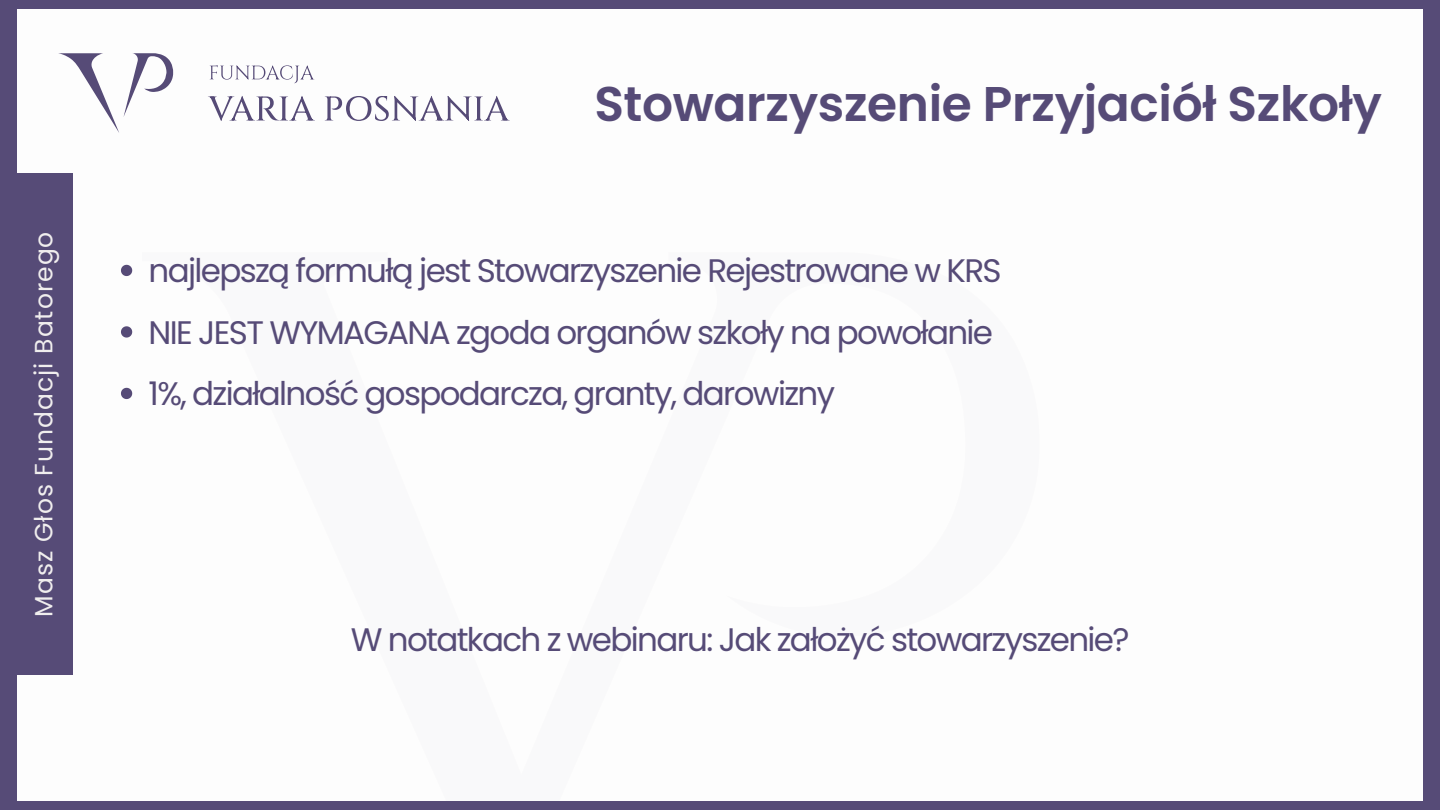
<style>
.page{position:relative;width:1440px;height:810px;background:#564b77}
.page>*{position:absolute;margin:0;border:0;box-sizing:border-box;transform-origin:0 0}
.t1{font:600 48.7px "Poppins";letter-spacing:-.005em;color:#564b77}
.t2{font:32.6px "Poppins";letter-spacing:-.05em;color:#564b77}
.t3{font:25px "Poppins";letter-spacing:.04em;color:#f0eeee}
</style>
<div class="page">
<div style="left:17px;top:9px;width:1406px;height:792px;background:#fdfdfd"></div>
<svg style="left:58px;top:53px;width:115px;height:80px"></svg>
<svg style="left:210px;top:65px;width:104px;height:18px"></svg>
<svg style="left:208px;top:96px;width:107px;height:25px"></svg>
<svg style="left:325px;top:96px;width:185px;height:25px"></svg>
<svg style="left:121px;top:265px;width:11px;height:11px"></svg>
<svg style="left:121px;top:326px;width:11px;height:12px"></svg>
<svg style="left:121px;top:388px;width:11px;height:11px"></svg>
<div style="left:16px;top:173px;width:57px;height:502px;background:#564b77"></div>
<p class="t3" style="left:26px;top:617px;width:387px;rotate:-90deg">Masz Głos Fundacji Batorego</p>
<p class="t1" style="left:594px;top:70px;width:789px">Stowarzyszenie Przyjaciół Szkoły</p>
<p class="t2" style="left:149px;top:248px;width:855px">najlepszą formułą jest Stowarzyszenie Rejestrowane w KRS</p>
<p class="t2" style="left:149px;top:309px;width:846px">NIE JEST WYMAGANA zgoda organów szkoły na powołanie</p>
<p class="t2" style="left:149px;top:371px;width:688px">1%, działalność gospodarcza, granty, darowizny</p>
<p class="t2" style="left:351px;top:617px;width:780px">W notatkach z webinaru: Jak założyć stowarzyszenie?</p>
</div>
